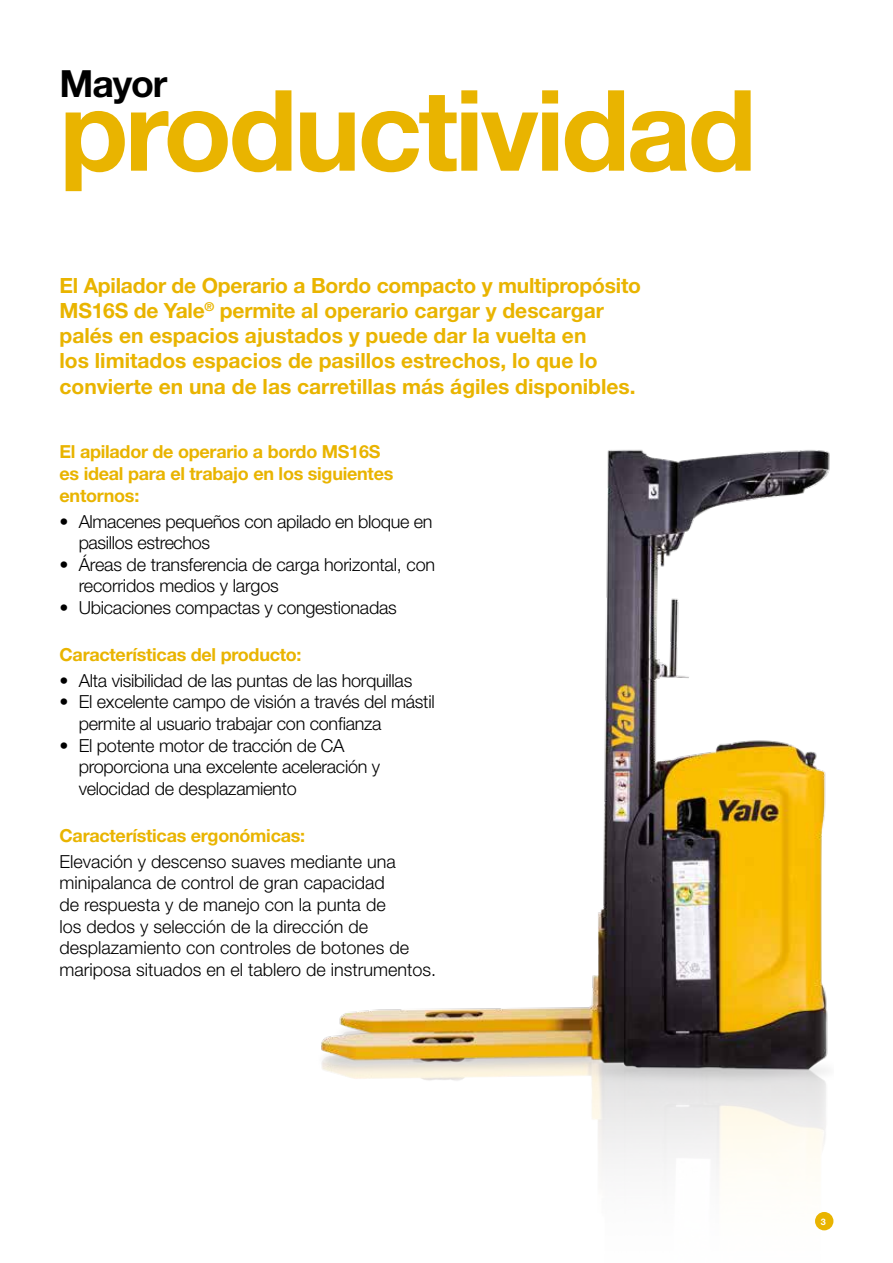
<style>
.page{position:relative;width:893px;height:1263px;background:#fff}
.page>*{position:absolute;margin:0;border:0;box-sizing:border-box;transform-origin:0 0}
.t1{font:700 112.5px "Helvetica Neue";letter-spacing:-.03em;color:#e9b400}
.t2{font:700 37.5px "Helvetica Neue";letter-spacing:-.03em;color:#000}
.t3{font:700 21px/25.2px "Helvetica Neue";color:#e9b400}
.t4{font:300 18px/21.6px "Helvetica Neue";letter-spacing:-.015em;color:#000}
.t5{font:700 18px/21.6px "Helvetica Neue";letter-spacing:-.015em;color:#e9b400}
.t6{font:700 9px "Helvetica Neue";color:#fff}
</style>
<div class="page">
<img style="left:321px;top:449px;width:512px;height:782px">
<div style="left:815px;top:1212px;width:18px;height:18px;background:#e9b400;border-radius:50%"></div>
<h2 class="t2" style="left:60px;top:61px;width:110px">Mayor</h2>
<h1 class="t1" style="left:60px;top:61px;width:698px">productividad</h1>
<p class="t3" style="left:60px;top:272px;width:583px">El Apilador de Operario a Bordo compacto y multipropósito MS16S de Yale<sup>®</sup> permite al operario cargar y descargar palés en espacios ajustados y puede dar la vuelta en<br>los limitados espacios de pasillos estrechos, lo que lo convierte en una de las carretillas más ágiles disponibles.</p>
<p class="t5" style="left:60px;top:441px;width:335px">El apilador de operario a bordo MS16S es ideal para el trabajo en los siguientes entornos:</p>
<p class="t4" style="left:79px;top:510px;width:355px;text-indent:-19px">• Almacenes pequeños con apilado en bloque en pasillos estrechos</p>
<p class="t4" style="left:79px;top:553px;width:358px;text-indent:-19px">• Áreas de transferencia de carga horizontal, con recorridos medios y largos</p>
<p class="t4" style="left:60px;top:596px;width:339px">• Ubicaciones compactas y congestionadas</p>
<p class="t5" style="left:60px;top:643px;width:244px">Características del producto:</p>
<p class="t4" style="left:60px;top:669px;width:354px">• Alta visibilidad de las puntas de las horquillas</p>
<p class="t4" style="left:79px;top:691px;width:358px;text-indent:-19px">• El excelente campo de visión a través del mástil permite al usuario trabajar con confianza</p>
<p class="t4" style="left:79px;top:734px;width:303px;text-indent:-19px">• El potente motor de tracción de CA proporciona una excelente aceleración y velocidad de desplazamiento</p>
<p class="t5" style="left:60px;top:824px;width:247px">Características ergonómicas:</p>
<p class="t4" style="left:60px;top:850px;width:378px">Elevación y descenso suaves mediante una minipalanca de control de gran capacidad<br>de respuesta y de manejo con la punta de<br>los dedos y selección de la dirección de desplazamiento con controles de botones de mariposa situados en el tablero de instrumentos.</p>
<p class="t6" style="left:821px;top:1216px;width:7px">3</p>
</div>
